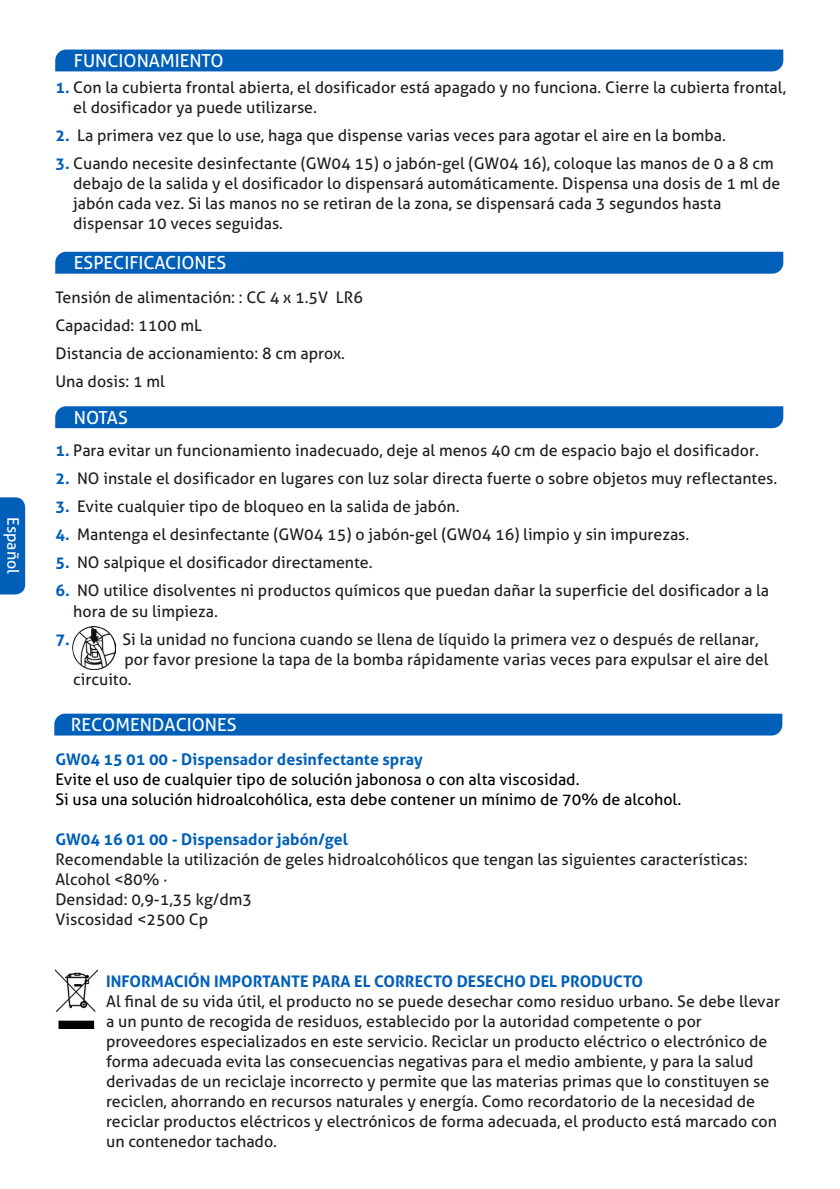
<style>
.page{position:relative;width:840px;height:1189px;background:#fff}
.page>*{position:absolute;margin:0;border:0;box-sizing:border-box;transform-origin:0 0}
.t1{font:18px "Aller";color:#fff}
.t2{font:16px/20px "Aller";color:#231f20}
.t3{font:16px/20px "Aller";color:#000}
.t4{font:700 16px "Aller";color:#005fb9}
.t5{font:16px "Aller";color:#fff}
.s1{font-weight:700;color:#005fb9}
</style>
<div class="page">
<div style="left:0;top:497px;width:25px;height:97px;background:#005fb9"></div>
<div style="left:55px;top:50px;width:728px;height:21px;background:#005fb9"></div>
<div style="left:55px;top:252px;width:728px;height:21px;background:#005fb9"></div>
<div style="left:55px;top:406px;width:728px;height:22px;background:#005fb9"></div>
<img style="left:56px;top:970px;width:41px;height:58px">
<img style="left:73px;top:626px;width:43px;height:43px">
<div style="left:54px;top:713px;width:728px;height:22px;background:#005fb9"></div>
<p class="t5" style="left:23px;top:517px;width:58px;rotate:90deg">Español</p>
<p class="t1" style="left:74px;top:50px;width:151px">FUNCIONAMIENTO</p>
<p class="t2" style="left:73px;top:77px;width:714px;text-indent:-18px"><span class="s1">1.</span> Con la cubierta frontal abierta, el dosificador está apagado y no funciona. Cierre la cubierta frontal, el dosificador ya puede utilizarse.</p>
<p class="t2" style="left:55px;top:125px;width:672px"><span class="s1">2.</span> La primera vez que lo use, haga que dispense varias veces para agotar el aire en la bomba.</p>
<p class="t2" style="left:73px;top:153px;width:708px;text-indent:-18px"><span class="s1">3.</span> Cuando necesite desinfectante (GW04 15) o jabón-gel (GW04 16), coloque las manos de 0 a 8 cm debajo de la salida y el dosificador lo dispensará automáticamente. Dispensa una dosis de 1 ml de jabón cada vez. Si las manos no se retiran de la zona, se dispensará cada 3 segundos hasta dispensar 10 veces seguidas.</p>
<p class="t1" style="left:74px;top:252px;width:154px">ESPECIFICACIONES</p>
<p class="t2" style="left:55px;top:287px;width:309px">Tensión de alimentación: : CC 4 x 1.5V LR6</p>
<p class="t2" style="left:55px;top:315px;width:148px">Capacidad: 1100 mL</p>
<p class="t2" style="left:55px;top:343px;width:291px">Distancia de accionamiento: 8 cm aprox.</p>
<p class="t2" style="left:55px;top:371px;width:111px">Una dosis: 1 ml</p>
<p class="t1" style="left:74px;top:406px;width:55px">NOTAS</p>
<p class="t2" style="left:55px;top:440px;width:704px"><span class="s1">1.</span> Para evitar un funcionamiento inadecuado, deje al menos 40 cm de espacio bajo el dosificador.</p>
<p class="t2" style="left:55px;top:468px;width:723px"><span class="s1">2.</span> NO instale el dosificador en lugares con luz solar directa fuerte o sobre objetos muy reflectantes.</p>
<p class="t2" style="left:55px;top:496px;width:405px"><span class="s1">3.</span> Evite cualquier tipo de bloqueo en la salida de jabón.</p>
<p class="t2" style="left:55px;top:524px;width:635px"><span class="s1">4.</span> Mantenga el desinfectante (GW04 15) o jabón-gel (GW04 16) limpio y sin impurezas.</p>
<p class="t2" style="left:55px;top:552px;width:318px"><span class="s1">5.</span> NO salpique el dosificador directamente.</p>
<p class="t2" style="left:73px;top:580px;width:697px;text-indent:-18px"><span class="s1">6.</span> NO utilice disolventes ni productos químicos que puedan dañar la superficie del dosificador a la hora de su limpieza.</p>
<p class="t4" style="left:55px;top:629px;width:16px">7.</p>
<p class="t2" style="left:123px;top:628px;width:637px">Si la unidad no funciona cuando se llena de líquido la primera vez o después de rellanar,</p>
<p class="t2" style="left:124px;top:648px;width:645px">por favor presione la tapa de la bomba rápidamente varias veces para expulsar el aire del</p>
<p class="t2" style="left:73px;top:668px;width:60px">circuito.</p>
<p class="t1" style="left:71px;top:713px;width:167px">RECOMENDACIONES</p>
<p class="t4" style="left:55px;top:748px;width:369px">GW04 15 01 00 - Dispensador desinfectante spray</p>
<p class="t3" style="left:55px;top:768px;width:627px">Evite el uso de cualquier tipo de solución jabonosa o con alta viscosidad.<br>Si usa una solución hidroalcohólica, esta debe contener un mínimo de 70% de alcohol.</p>
<p class="t4" style="left:55px;top:828px;width:294px">GW04 16 01 00 - Dispensador jabón/gel</p>
<p class="t2" style="left:55px;top:848px;width:693px">Recomendable la utilización de geles hidroalcohólicos que tengan las siguientes características:<br>Alcohol &lt;80% ·<br>Densidad: 0,9-1,35 kg/dm3<br>Viscosidad &lt;2500 Cp</p>
<p class="t4" style="left:106px;top:971px;width:538px">INFORMACIÓN IMPORTANTE PARA EL CORRECTO DESECHO DEL PRODUCTO</p>
<p class="t2" style="left:106px;top:991px;width:675px">Al final de su vida útil, el producto no se puede desechar como residuo urbano. Se debe llevar a un punto de recogida de residuos, establecido por la autoridad competente o por</p>
<p class="t2" style="left:106px;top:1031px;width:672px">proveedores especializados en este servicio. Reciclar un producto eléctrico o electrónico de forma adecuada evita las consecuencias negativas para el medio ambiente, y para la salud derivadas de un reciclaje incorrecto y permite que las materias primas que lo constituyen se reciclen, ahorrando en recursos naturales y energía. Como recordatorio de la necesidad de reciclar productos eléctricos y electrónicos de forma adecuada, el producto está marcado con un contenedor tachado.</p>
</div>
